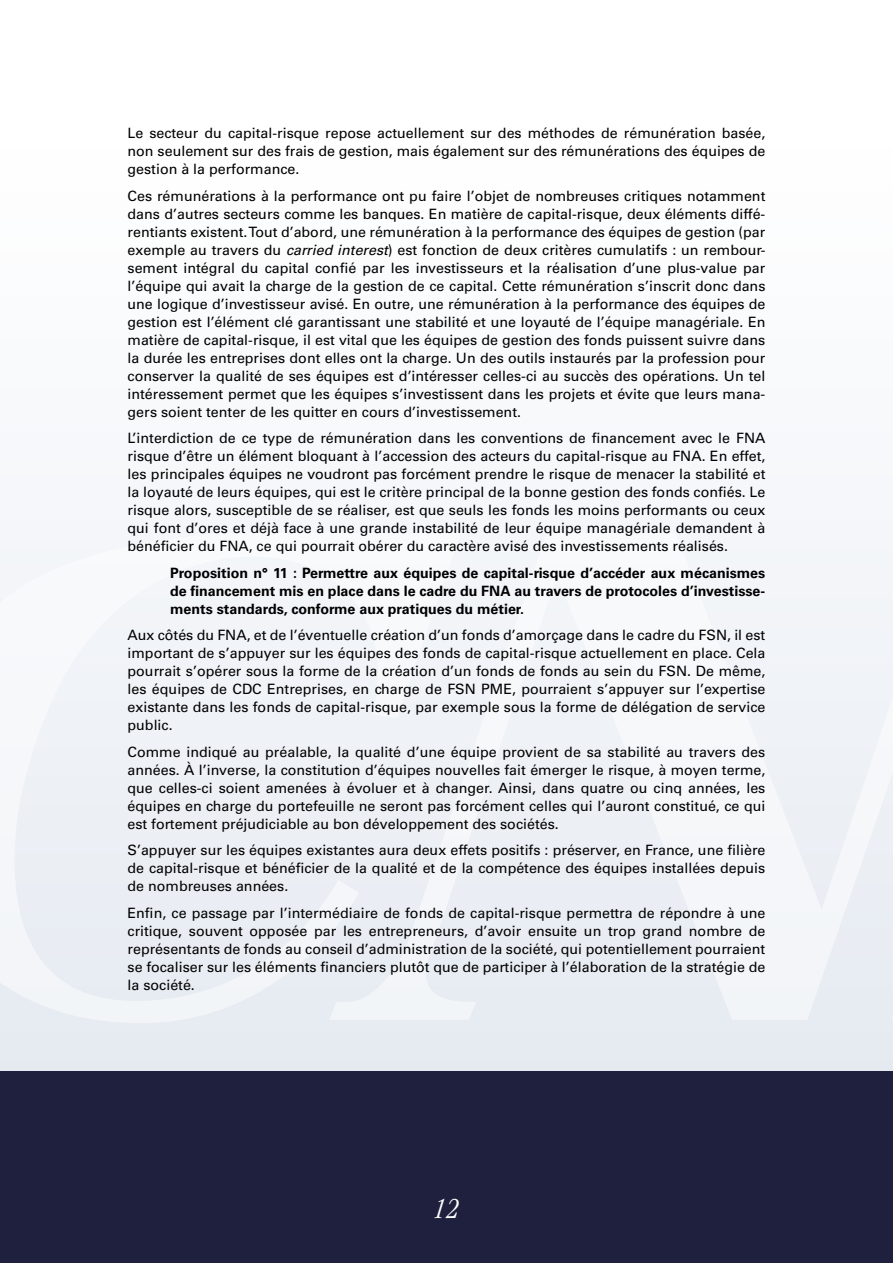
<style>
.page{position:relative;width:893px;height:1263px;background:#fff}
.page>*{position:absolute;margin:0;border:0;box-sizing:border-box;transform-origin:0 0}
.t1{font:italic 300 condensed 30px "Garamond LT";color:#fff}
.t2{font:14.25px/18px "Univers LT";color:#000;text-align:justify}
.t3{font:700 14.25px/18px "Univers LT";color:#000;text-align:justify}
.s1{font-style:italic}
</style>
<div class="page">
<svg style="left:0;top:520px;width:893px;height:551px"></svg>
<div style="left:0;top:1071px;width:893px;height:192px;background:#1f203d"></div>
<svg style="left:0;top:533px;width:461px;height:490px;fill:#eff2f6"></svg>
<svg style="left:329px;top:533px;width:564px;height:487px;fill:#f1f3f8"></svg>
<p class="t2" style="left:128px;top:124px;width:639px">Le secteur du capital-risque repose actuellement sur des méthodes de rémunération basée, non seulement sur des frais de gestion, mais également sur des rémunérations des équipes de gestion à la performance.</p>
<p class="t2" style="left:128px;top:187px;width:639px">Ces rémunérations à la performance ont pu faire l’objet de nombreuses critiques notamment dans d’autres secteurs comme les banques. En matière de capital-risque, deux éléments diffé&shy;rentiants existent. Tout d’abord, une rémunération à la performance des équipes de gestion (par exemple au travers du <span class="s1">carried interest</span>) est fonction de deux critères cumulatifs : un rembour&shy;sement intégral du capital confié par les investisseurs et la réalisation d’une plus-value par l’équipe qui avait la charge de la gestion de ce capital. Cette rémunération s’inscrit donc dans une logique d’investisseur avisé. En outre, une rémunération à la performance des équipes de gestion est l’élément clé garantissant une stabilité et une loyauté de l’équipe managériale. En matière de capital-risque, il est vital que les équipes de gestion des fonds puissent suivre dans la durée les entreprises dont elles ont la charge. Un des outils instaurés par la profession pour conserver la qualité de ses équipes est d’intéresser celles-ci au succès des opérations. Un tel intéressement permet que les équipes s’investissent dans les projets et évite que leurs mana&shy;gers soient tenter de les quitter en cours d’investissement.</p>
<p class="t2" style="left:128px;top:429px;width:639px">L’interdiction de ce type de rémunération dans les conventions de financement avec le FNA risque d’être un élément bloquant à l’accession des acteurs du capital-risque au FNA. En effet, les principales équipes ne voudront pas forcément prendre le risque de menacer la stabilité et la loyauté de leurs équipes, qui est le critère principal de la bonne gestion des fonds confiés. Le risque alors, susceptible de se réaliser, est que seuls les fonds les moins performants ou ceux qui font d’ores et déjà face à une grande instabilité de leur équipe managériale demandent à bénéficier du FNA, ce qui pourrait obérer du caractère avisé des investissements réalisés.</p>
<p class="t3" style="left:170px;top:564px;width:597px">Proposition n° 11 : Permettre aux équipes de capital-risque d’accéder aux mécanismes de financement mis en place dans le cadre du FNA au travers de protocoles d’investisse&shy;ments standards, conforme aux pratiques du métier.</p>
<p class="t2" style="left:128px;top:626px;width:639px">Aux côtés du FNA, et de l’éventuelle création d’un fonds d’amorçage dans le cadre du FSN, il est important de s’appuyer sur les équipes des fonds de capital-risque actuellement en place. Cela pourrait s’opérer sous la forme de la création d’un fonds de fonds au sein du FSN. De même, les équipes de CDC Entreprises, en charge de FSN PME, pourraient s’appuyer sur l’expertise existante dans les fonds de capital-risque, par exemple sous la forme de délégation de service public.</p>
<p class="t2" style="left:128px;top:743px;width:639px">Comme indiqué au préalable, la qualité d’une équipe provient de sa stabilité au travers des années. À l’inverse, la constitution d’équipes nouvelles fait émerger le risque, à moyen terme, que celles-ci soient amenées à évoluer et à changer. Ainsi, dans quatre ou cinq années, les équipes en charge du portefeuille ne seront pas forcément celles qui l’auront constitué, ce qui est fortement préjudiciable au bon développement des sociétés.</p>
<p class="t2" style="left:128px;top:841px;width:639px">S’appuyer sur les équipes existantes aura deux effets positifs : préserver, en France, une filière de capital-risque et bénéficier de la qualité et de la compétence des équipes installées depuis de nombreuses années.</p>
<p class="t2" style="left:128px;top:904px;width:639px">Enfin, ce passage par l’intermédiaire de fonds de capital-risque permettra de répondre à une critique, souvent opposée par les entrepreneurs, d’avoir ensuite un trop grand nombre de représentants de fonds au conseil d’administration de la société, qui potentiellement pourraient se focaliser sur les éléments financiers plutôt que de participer à l’élaboration de la stratégie de la société.</p>
<h1 class="t1" style="left:433px;top:1192px;width:28px">12</h1>
</div>
